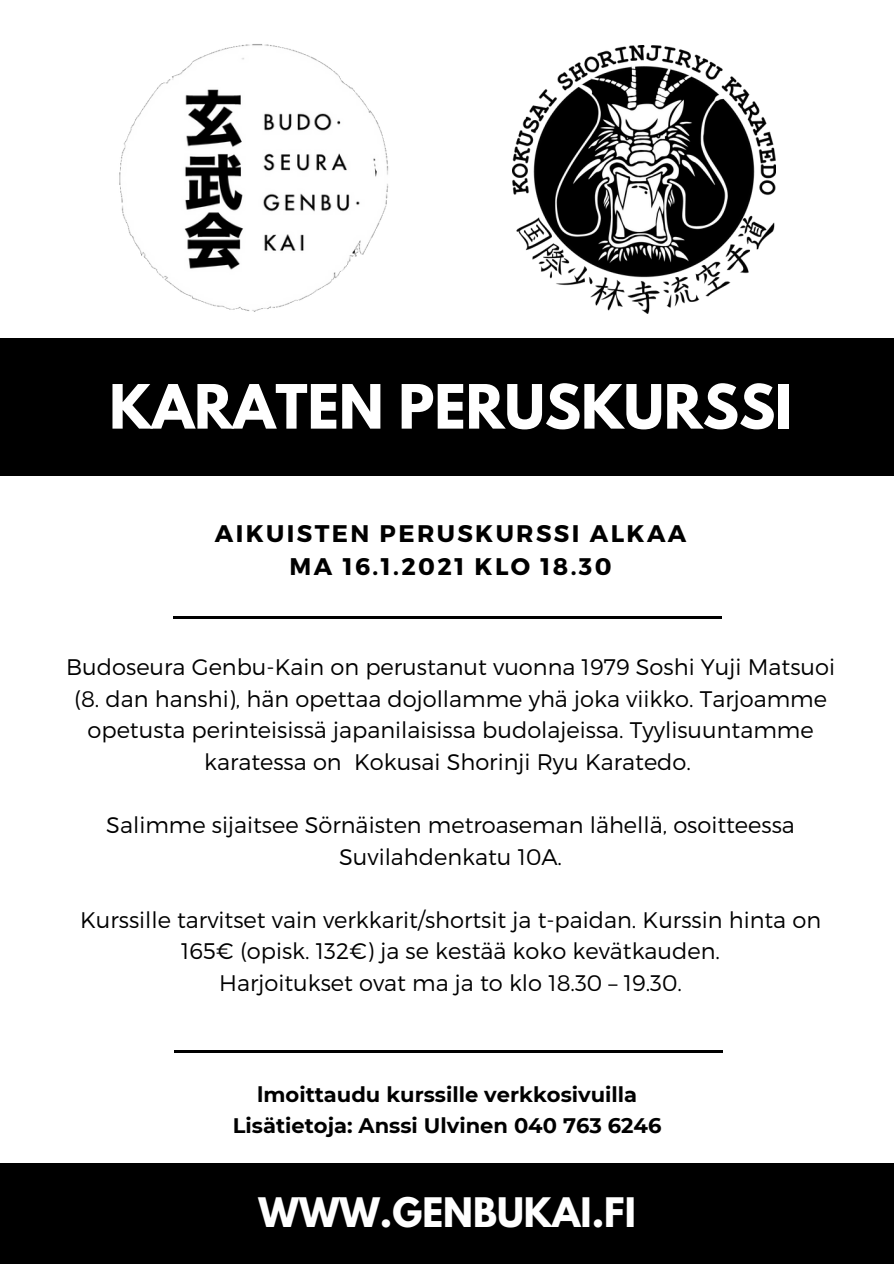
<style>
.page{position:relative;width:894px;height:1264px;background:#fff}
.page>*{position:absolute;margin:0;border:0;box-sizing:border-box;transform-origin:0 0}
.t1{font:700 54px "League Spartan";color:#fff}
.t2{font:700 36px "League Spartan";color:#fff}
.t3{font:700 24px/33.8px "Montserrat";letter-spacing:.1em;color:#000;text-align:center}
.t4{font:300 22.5px/31.5px "Montserrat";color:#000;text-align:center}
.t5{font:700 21px/30.5px "Montserrat";color:#000;text-align:center}
</style>
<div class="page">
<div style="left:0;top:338px;width:893px;height:137px;background:#000"></div>
<hr style="left:173px;top:616px;width:548px;height:2px;background:#000">
<hr style="left:174px;top:1050px;width:548px;height:2px;background:#000">
<img style="left:119px;top:44px;width:270px;height:268px">
<div style="left:0;top:1163px;width:893px;height:100px;background:#000"></div>
<img style="left:512px;top:46px;width:263px;height:268px">
<h1 class="t1" style="left:109px;top:380px;width:684px">KARATEN PERUSKURSSI</h1>
<p class="t3" style="left:215px;top:515px;width:473px">AIKUISTEN PERUSKURSSI ALKAA<br>MA 16.1.2021 KLO 18.30</p>
<p class="t4" style="left:66px;top:650px;width:770px">Budoseura Genbu-Kain on perustanut vuonna 1979 Soshi Yuji Matsuoi (8. dan hanshi), hän opettaa dojollamme yhä joka viikko. Tarjoamme opetusta perinteisissä japanilaisissa budolajeissa. Tyylisuuntamme karatessa on Kokusai Shorinji Ryu Karatedo.</p>
<p class="t4" style="left:106px;top:808px;width:690px">Salimme sijaitsee Sörnäisten metroaseman lähellä, osoitteessa<br>Suvilahdenkatu 10A.</p>
<p class="t4" style="left:80px;top:902px;width:742px">Kurssille tarvitset vain verkkarit/shortsit ja t-paidan. Kurssin hinta on<br>165€ (opisk. 132€) ja se kestää koko kevätkauden.<br>Harjoitukset ovat ma ja to klo 18.30 – 19.30.</p>
<p class="t5" style="left:233px;top:1079px;width:430px">lmoittaudu kurssille verkkosivuilla<br>Lisätietoja: Anssi Ulvinen 040 763 6246</p>
<h2 class="t2" style="left:258px;top:1194px;width:378px">WWW.GENBUKAI.FI</h2>
</div>
